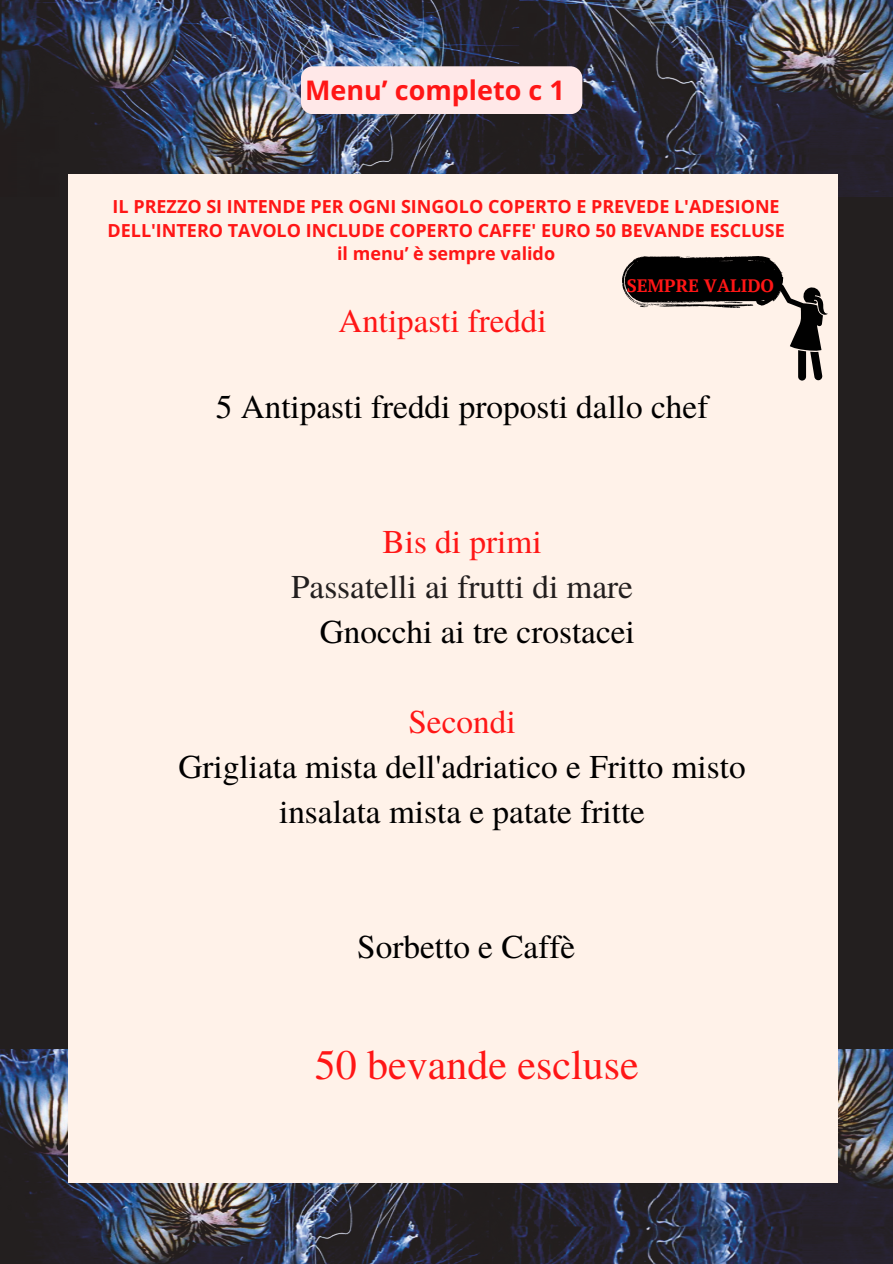
<style>
.page{position:relative;width:893px;height:1264px;background:#fff}
.page>*{position:absolute;margin:0;border:0;box-sizing:border-box;transform-origin:0 0}
.t1{font:42px "Te X Gyre Termes";color:#ff1616}
.t2{font:33.3px/45px "Te X Gyre Termes";color:#000;text-align:center}
.t3{font:33.3px "Te X Gyre Termes";color:#231f1f}
.t4{font:33.3px "Te X Gyre Termes";color:#ff1616}
.t5{font:33px "Te X Gyre Termes";color:#ff1616}
.t6{font:700 27px "Open Sans";color:#ff1616}
.t7{font:700 18px/23.7px "Open Sans";color:#ff1616;text-align:center}
.t8{font:700 18px "PT Serif";color:#ff1616}
.s1{color:#ff1616}
</style>
<div class="page">
<div style="left:0;top:0;width:892px;height:1263px;background:#231f1f"></div>
<img style="left:1px;top:0;width:891px;height:197px">
<img style="left:0;top:1049px;width:891px;height:214px">
<div style="left:301px;top:66px;width:281px;height:48px;background:#ffe8e8"></div>
<div style="left:68px;top:174px;width:769px;height:1008px;background:#fff2e9"></div>
<svg style="left:782px;top:272px;width:46px;height:108px"></svg>
<img style="left:622px;top:256px;width:160px;height:52px">
<p class="t6" style="left:305px;top:71px;width:261px">Menu’ completo c 1</p>
<p class="t7" style="left:107px;top:194px;width:678px">IL PREZZO SI INTENDE PER OGNI SINGOLO COPERTO E PREVEDE L'ADESIONE<br>DELL'INTERO TAVOLO INCLUDE COPERTO CAFFE' EURO 50 BEVANDE ESCLUSE il menu’ è sempre valido</p>
<p class="t5" style="left:338px;top:297px;width:209px">Antipasti freddi</p>
<h4 class="t8" style="left:626px;top:273px;width:149px">SEMPRE VALIDO</h4>
<h2 class="t2" style="left:216px;top:382px;width:494px">5 Antipasti freddi proposti dallo chef</h2>
<h2 class="t4" style="left:382px;top:518px;width:160px">Bis di primi</h2>
<h2 class="t3" style="left:291px;top:563px;width:343px">Passatelli ai frutti di mare</h2>
<h2 class="t2" style="left:320px;top:607px;width:316px">Gnocchi ai tre crostacei</h2>
<h2 class="t2" style="left:178px;top:697px;width:568px"><span class="s1">Secondi<br></span>Grigliata mista dell'adriatico e Fritto misto insalata mista e patate fritte</h2>
<h2 class="t2" style="left:357px;top:922px;width:219px">Sorbetto e Caffè</h2>
<h2 class="t1" style="left:315px;top:1035px;width:325px">50 bevande escluse</h2>
</div>
